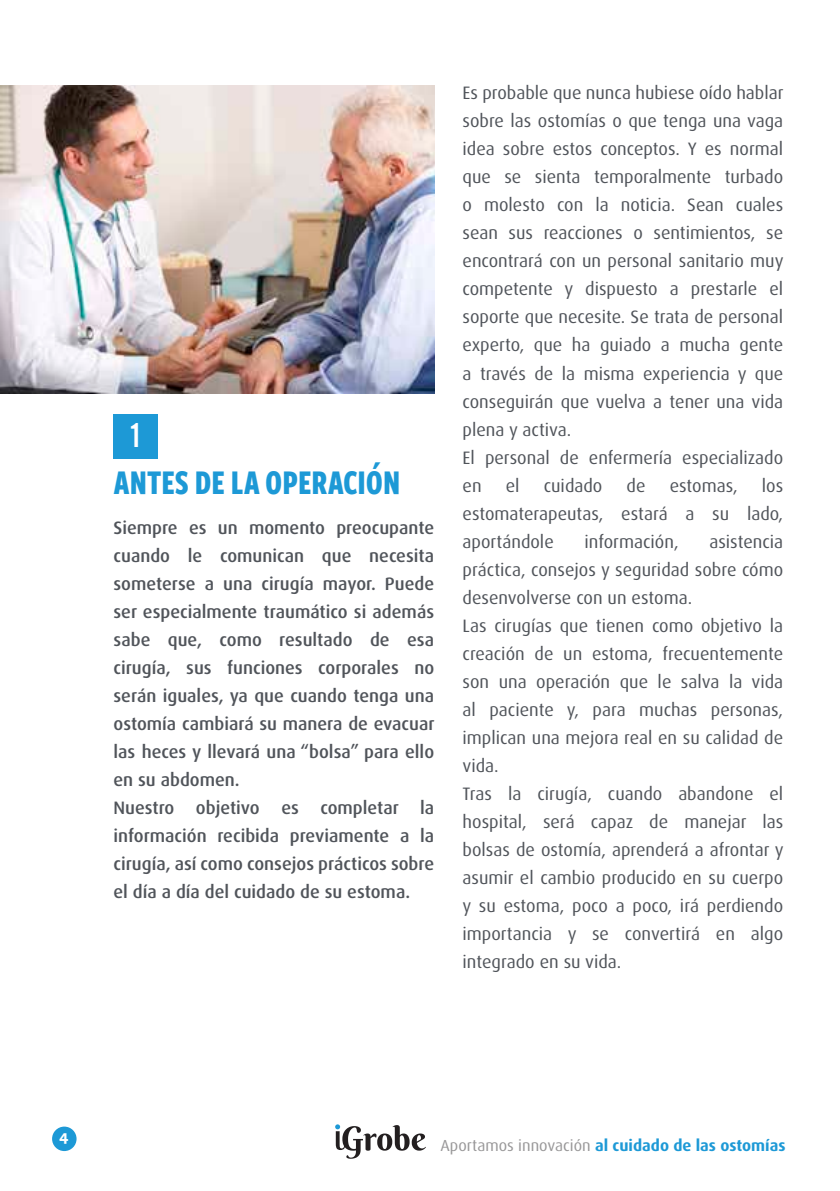
<style>
.page{position:relative;width:840px;height:1191px;background:#fff}
.page>*{position:absolute;margin:0;border:0;box-sizing:border-box;transform-origin:0 0}
.t1{font:700 36px "Freight Sans Cmp Pro";color:#1d99d6}
.t2{font:36px "Alternate Got No 3 D";color:#fff}
.t3{font:18px/28px "Dax Pro";color:#50545a}
.t4{font:500 18px/28px "Dax Pro";color:#50545a}
.t5{font:700 16px "Dax Pro";color:#1d99d6}
.t6{font:700 16px "Freight Sans Pro";color:#fff}
.s1{font-weight:400;color:#989798}
</style>
<div class="page">
<img style="left:0;top:85px;width:434px;height:309px">
<div style="left:52px;top:1126px;width:24px;height:25px;background:#1d99d6;border-radius:50%"></div>
<svg style="left:335px;top:1124px;width:91px;height:34px"></svg>
<div style="left:113px;top:414px;width:45px;height:44px;background:#1d99d6"></div>
<h1 class="t2" style="left:128px;top:415px;width:16px">1</h1>
<h1 class="t1" style="left:113px;top:457px;width:288px">ANTES DE LA OPERACIÓN</h1>
<p class="t4" style="left:113px;top:514px;width:322px">Siempre es un momento preocupante cuando le comunican que necesita someterse a una cirugía mayor. Puede ser especialmente traumático si además sabe que, como resultado de esa cirugía, sus funciones corporales no serán iguales, ya que cuando tenga una ostomía cambiará su manera de evacuar las heces y llevará una “bolsa” para ello en su abdomen.<br>Nuestro objetivo es completar la información recibida previamente a la cirugía, así como consejos prácticos sobre el día a día del cuidado de su estoma.</p>
<p class="t3" style="left:462px;top:79px;width:322px">Es probable que nunca hubiese oído hablar sobre las ostomías o que tenga una vaga idea sobre estos conceptos. Y es normal que se sienta temporalmente turbado o molesto con la noticia. Sean cuales sean sus reacciones o sentimientos, se encontrará con un personal sanitario muy competente y dispuesto a prestarle el soporte que necesite. Se trata de personal experto, que ha guiado a mucha gente a través de la misma experiencia y que conseguirán que vuelva a tener una vida plena y activa.<br>El personal de enfermería especializado en</p>
<p class="t3" style="left:462px;top:471px;width:322px;text-align:justify;text-indent:299px">los estomaterapeutas, estará a su lado, aportándole</p>
<p class="t3" style="left:505px;top:471px;width:15px">el</p>
<p class="t3" style="left:543px;top:471px;width:60px">cuidado</p>
<p class="t3" style="left:626px;top:471px;width:20px">de</p>
<p class="t3" style="left:669px;top:471px;width:69px">estomas,</p>
<p class="t3" style="left:584px;top:527px;width:96px">información,</p>
<p class="t3" style="left:462px;top:527px;width:322px;text-indent:247px">asistencia práctica, consejos y seguridad sobre cómo desenvolverse con un estoma.<br>Las cirugías que tienen como objetivo la creación de un estoma, frecuentemente son una operación que le salva la vida al paciente y, para muchas personas, implican una mejora real en su calidad de vida.<br>Tras la cirugía, cuando abandone el hospital, será capaz de manejar las bolsas de ostomía, aprenderá a afrontar y asumir el cambio producido en su cuerpo y su estoma, poco a poco, irá perdiendo importancia y se convertirá en algo integrado en su vida.</p>
<p class="t6" style="left:59px;top:1125px;width:11px">4</p>
<p class="t5" style="left:440px;top:1135px;width:346px"><span class="s1">Aportamos innovación</span> al cuidado de las ostomías</p>
</div>
